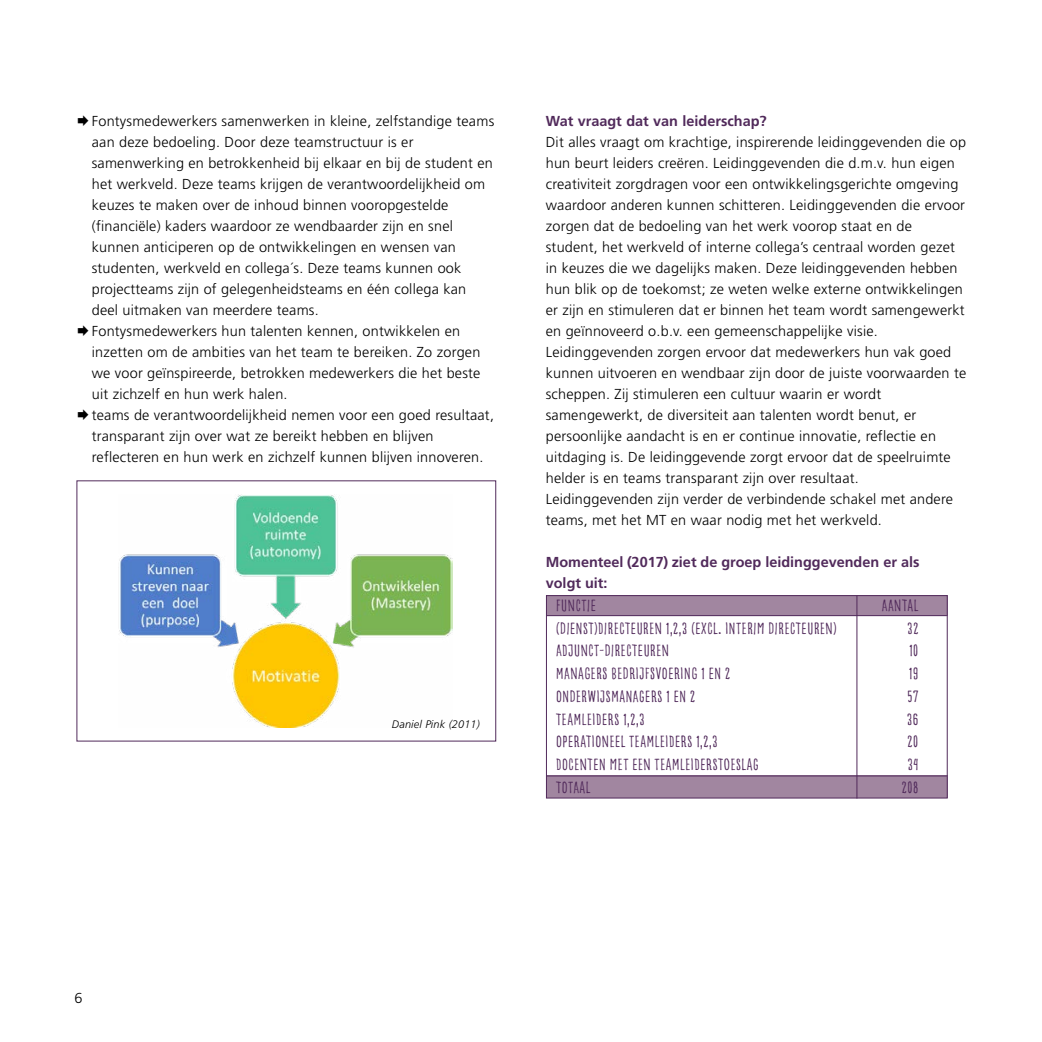
<style>
.page{position:relative;width:1042px;height:1042px;background:#fff}
.page>*{position:absolute;margin:0;border:0;box-sizing:border-box;transform-origin:0 0}
.t1{font:17.5px "Goodlife Sans Condensed";color:#512a5b}
.t2{font:300 14.35px/21px "Fontys Frutiger";letter-spacing:.015em;color:#000}
.t3{font:700 14.35px/21px "Fontys Frutiger";color:#512a5b}
.t4{font:italic 300 10.85px "Fontys Frutiger";letter-spacing:.015em;color:#000}
</style>
<div class="page">
<div style="left:546px;top:595px;width:401px;height:20px;background:#a186a0"></div>
<div style="left:546px;top:775px;width:401px;height:23px;background:#a186a0"></div>
<hr style="left:546px;top:775px;width:401px;height:1px;background:#512a5b">
<hr style="left:546px;top:615px;width:401px;height:1px;background:#512a5b">
<div style="left:546px;top:595px;width:401px;height:203px;border:1px solid #512a5b"></div>
<hr style="left:856px;top:595px;width:1px;height:203px;background:#512a5b">
<img style="left:119px;top:494px;width:333px;height:233px">
<p class="t2" style="left:92px;top:111px;width:404px">Fontysmedewerkers samenwerken in kleine, zelfstandige teams aan deze bedoeling. Door deze teamstructuur is er samenwerking en betrokkenheid bij elkaar en bij de student en het werkveld. Deze teams krijgen de verantwoordelijkheid om keuzes te maken over de inhoud binnen vooropgestelde (financiële) kaders waardoor ze wendbaarder zijn en snel kunnen anticiperen op de ontwikkelingen en wensen van studenten, werkveld en collega´s. Deze teams kunnen ook projectteams zijn of gelegenheidsteams en één collega kan deel uitmaken van meerdere teams.<br>Fontysmedewerkers hun talenten kennen, ontwikkelen en inzetten om de ambities van het team te bereiken. Zo zorgen we voor geïnspireerde, betrokken medewerkers die het beste uit zichzelf en hun werk halen.<br>teams de verantwoordelijkheid nemen voor een goed resultaat, transparant zijn over wat ze bereikt hebben en blijven reflecteren en hun werk en zichzelf kunnen blijven innoveren.</p>
<p class="t4" style="left:392px;top:718px;width:89px">Daniel Pink (2011)</p>
<p class="t3" style="left:546px;top:110px;width:222px">Wat vraagt dat van leiderschap?</p>
<p class="t2" style="left:546px;top:132px;width:422px">Dit alles vraagt om krachtige, inspirerende leidinggevenden die op hun beurt leiders creëren. Leidinggevenden die d.m.v. hun eigen creativiteit zorgdragen voor een ontwikkelingsgerichte omgeving waardoor anderen kunnen schitteren. Leidinggevenden die ervoor zorgen dat de bedoeling van het werk voorop staat en de student, het werkveld of interne collega’s centraal worden gezet in keuzes die we dagelijks maken. Deze leidinggevenden hebben hun blik op de toekomst; ze weten welke externe ontwikkelingen er zijn en stimuleren dat er binnen het team wordt samengewerkt en geïnnoveerd o.b.v. een gemeenschappelijke visie.<br>Leidinggevenden zorgen ervoor dat medewerkers hun vak goed kunnen uitvoeren en wendbaar zijn door de juiste voorwaarden te scheppen. Zij stimuleren een cultuur waarin er wordt samengewerkt, de diversiteit aan talenten wordt benut, er persoonlijke aandacht is en er continue innovatie, reflectie en uitdaging is. De leidinggevende zorgt ervoor dat de speelruimte helder is en teams transparant zijn over resultaat.<br>Leidinggevenden zijn verder de verbindende schakel met andere teams, met het MT en waar nodig met het werkveld.</p>
<p class="t3" style="left:546px;top:551px;width:375px">Momenteel (2017) ziet de groep leidinggevenden er als volgt uit:</p>
<p class="t1" style="left:556px;top:595px;width:42px">FUNCTIE</p>
<p class="t1" style="left:881px;top:595px;width:39px">AANTAL</p>
<p class="t1" style="left:556px;top:618px;width:283px">(DIENST)DIRECTEUREN 1,2,3 (EXCL. INTERIM DIRECTEUREN)</p>
<p class="t1" style="left:907px;top:618px;width:13px">32</p>
<p class="t1" style="left:556px;top:641px;width:115px">ADJUNCT-DIRECTEUREN</p>
<p class="t1" style="left:909px;top:641px;width:11px">10</p>
<p class="t1" style="left:556px;top:664px;width:176px">MANAGERS BEDRIJFSVOERING 1 EN 2</p>
<p class="t1" style="left:909px;top:664px;width:11px">19</p>
<p class="t1" style="left:556px;top:686px;width:141px">ONDERWIJSMANAGERS 1 EN 2</p>
<p class="t1" style="left:907px;top:686px;width:13px">57</p>
<p class="t1" style="left:556px;top:709px;width:90px">TEAMLEIDERS 1,2,3</p>
<p class="t1" style="left:907px;top:709px;width:13px">36</p>
<p class="t1" style="left:556px;top:732px;width:163px">OPERATIONEEL TEAMLEIDERS 1,2,3</p>
<p class="t1" style="left:907px;top:732px;width:13px">20</p>
<p class="t1" style="left:556px;top:755px;width:205px">DOCENTEN MET EEN TEAMLEIDERSTOESLAG</p>
<p class="t1" style="left:907px;top:755px;width:13px">34</p>
<p class="t1" style="left:556px;top:777px;width:37px">TOTAAL</p>
<p class="t1" style="left:901px;top:777px;width:19px">208</p>
<p class="t2" style="left:74px;top:988px;width:10px">6</p>
</div>
